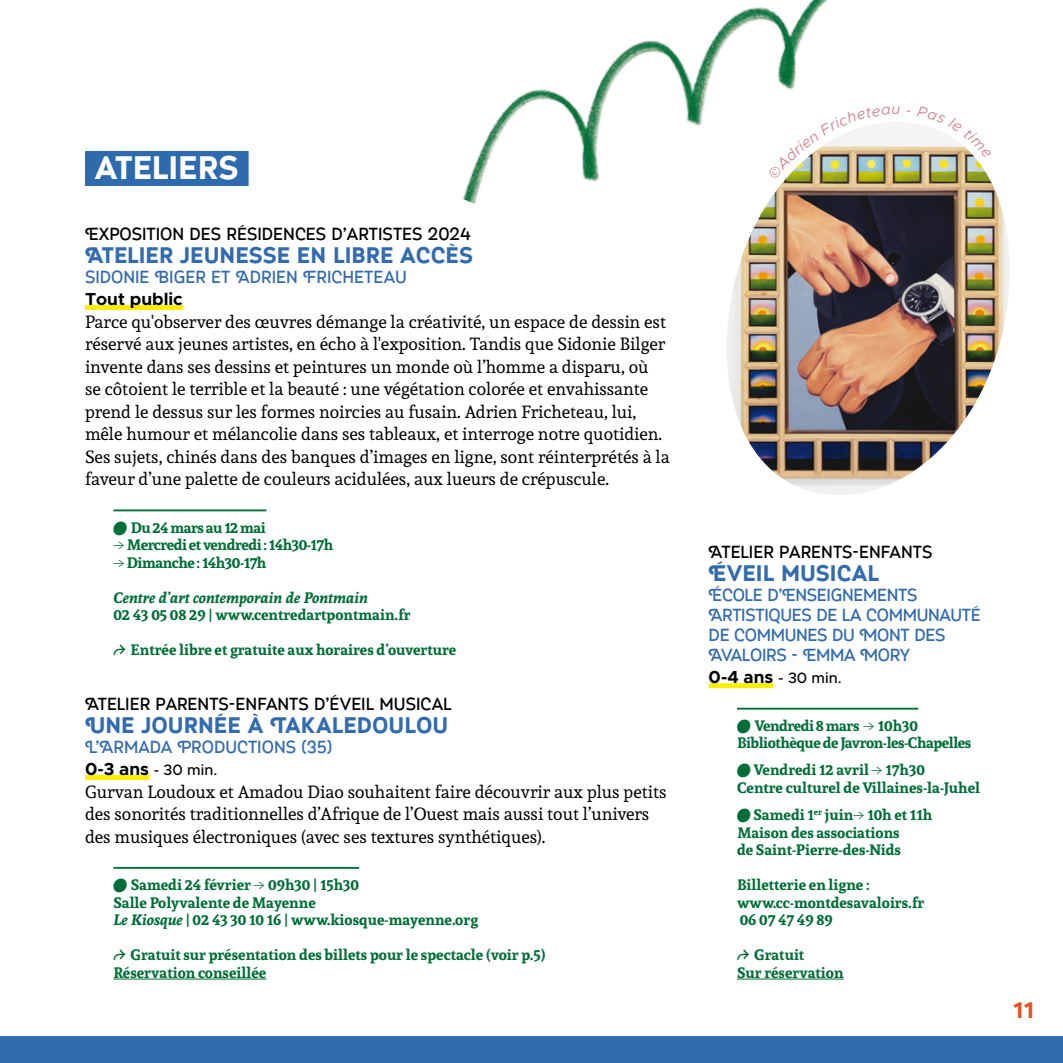
<style>
.page{position:relative;width:1063px;height:1063px;background:#fff}
.page>*{position:absolute;margin:0;border:0;box-sizing:border-box;transform-origin:0 0}
.t1{font:700 32.5px "Myra 4 F Caps";color:#fff}
.t2{font:700 22.5px "Myra 4 F Caps";color:#326bae}
.t3{font:700 22.5px "Myra 4 F Caps";color:#e8511e}
.t4{font:17.5px/22.5px "Andada";color:#000}
.t5{font:17.5px "Myra 4 F Caps";color:#000}
.t6{font:17.5px/20px "Myra 4 F Caps";letter-spacing:-.02em;color:#326bae}
.t7{font:17.5px "Myra 4 F Caps";color:#326bae}
.t8{font:700 17.5px "Metropolis";color:#000}
.t9{font:700 15px/17.5px "Andada";color:#006e36}
.t10{font:700 15px/17.5px "Andada";letter-spacing:-.03em;color:#006e36}
.t11{font:italic 700 15px "Andada";color:#006e36}
.t12{font:500 15px "Metropolis";color:#000}
.s1{font-family:"Chaumont Script";font-weight:400}
.s2{font-family:"Chronicle Text G1"}
.s3{font-weight:700;font-size:17.5px}
.s4{font-style:italic}
</style>
<div class="page">
<div style="left:0;top:1036px;width:1063px;height:27px;background:#326bae"></div>
<div style="left:85px;top:151px;width:164px;height:35px;background:#2d6aae"></div>
<div style="left:85px;top:305px;width:98px;height:5px;background:#ffed00"></div>
<hr style="left:113px;top:509px;width:153px;height:2px;background:#006e36">
<div style="left:709px;top:683px;width:64px;height:5px;background:#ffed00"></div>
<hr style="left:737px;top:708px;width:181px;height:2px;background:#006e36">
<hr style="left:737px;top:979px;width:107px;height:1px;background:#006e36">
<div style="left:85px;top:775px;width:64px;height:5px;background:#ffed00"></div>
<hr style="left:113px;top:867px;width:246px;height:2px;background:#006e36">
<hr style="left:113px;top:979px;width:153px;height:1px;background:#006e36">
<img style="left:727px;top:198px;width:282px;height:297px">
<img style="left:462px;top:0;width:404px;height:317px">
<svg style="left:750px;top:93px;width:248px;height:105px"></svg>
<h1 class="t1" style="left:95px;top:150px;width:146px">ATELIERS</h1>
<p class="t5" style="left:85px;top:225px;width:387px">EXPOSITION DES RÉSIDENCES D’ARTISTES 2024</p>
<p class="t2" style="left:85px;top:243px;width:390px">ATELIER JEUNESSE EN LIBRE ACCÈS</p>
<p class="t7" style="left:85px;top:267px;width:323px">SIDONIE BIGER ET ADRIEN FRICHETEAU</p>
<p class="t8" style="left:85px;top:288px;width:99px">Tout public</p>
<p class="t4" style="left:85px;top:310px;width:586px">Parce qu'observer des œuvres démange la créativité, un espace de dessin est réservé aux jeunes artistes, en écho à l'exposition. Tandis que Sidonie Bilger invente dans ses dessins et peintures un monde où l’homme a disparu, où<br>se côtoient le terrible et la beauté : une végétation colorée et envahissante prend le dessus sur les formes noircies au fusain. Adrien Fricheteau, lui, mêle humour et mélancolie dans ses tableaux, et interroge notre quotidien.<br>Ses sujets, chinés dans des banques d’images en ligne, sont réinterprétés à la faveur d’une palette de couleurs acidulées, aux lueurs de crépuscule.</p>
<p class="t10" style="left:113px;top:518px;width:154px"><span class="s1">●</span> Du 24 mars au 12 mai</p>
<p class="t10" style="left:113px;top:536px;width:221px"><span class="s2">•</span> Mercredi et vendredi : 14h30-17h</p>
<p class="t10" style="left:113px;top:553px;width:155px"><span class="s2">•</span> Dimanche : 14h30-17h</p>
<p class="t11" style="left:113px;top:587px;width:256px">Centre d’art contemporain de Pontmain</p>
<p class="t9" style="left:113px;top:606px;width:299px">02 43 05 08 29 | www.centredartpontmain.fr</p>
<p class="t9" style="left:113px;top:641px;width:344px"><span class="s1">↱</span> Entrée libre et gratuite aux horaires d’ouverture</p>
<p class="t5" style="left:85px;top:695px;width:368px">ATELIER PARENTS-ENFANTS D’ÉVEIL MUSICAL</p>
<p class="t2" style="left:85px;top:713px;width:365px">UNE JOURNÉE À TAKALEDOULOU</p>
<p class="t7" style="left:85px;top:737px;width:249px">L’ARMADA PRODUCTIONS (35)</p>
<p class="t12" style="left:85px;top:761px;width:134px"><span class="s3">0-3 ans</span> - 30 min.</p>
<p class="t4" style="left:85px;top:780px;width:583px">Gurvan Loudoux et Amadou Diao souhaitent faire découvrir aux plus petits des sonorités traditionnelles d’Afrique de l’Ouest mais aussi tout l’univers des musiques électroniques (avec ses textures synthétiques).</p>
<p class="t9" style="left:113px;top:876px;width:366px"><span class="s1">●</span> Samedi 24 février <span class="s2">•</span> 09h30 | 15h30<br>Salle Polyvalente de Mayenne<br><span class="s4">Le Kiosque</span> | 02 43 30 10 16 | www.kiosque-mayenne.org</p>
<p class="t9" style="left:113px;top:946px;width:434px"><span class="s1">↱</span> Gratuit sur présentation des billets pour le spectacle (voir p.5)<br>Réservation conseillée</p>
<p class="t5" style="left:709px;top:543px;width:225px">ATELIER PARENTS-ENFANTS</p>
<p class="t2" style="left:709px;top:561px;width:172px">ÉVEIL MUSICAL</p>
<p class="t6" style="left:709px;top:585px;width:274px">ÉCOLE D’ENSEIGNEMENTS<br>ARTISTIQUES DE LA COMMUNAUTÉ<br>DE COMMUNES DU MONT DES<br>AVALOIRS - EMMA MORY</p>
<p class="t12" style="left:709px;top:669px;width:135px"><span class="s3">0-4 ans</span> - 30 min.</p>
<p class="t10" style="left:737px;top:716px;width:236px"><span class="s1">●</span> Vendredi 8 mars <span class="s2">•</span> 10h30<br>Bibliothèque de Javron-les-Chapelles</p>
<p class="t9" style="left:737px;top:761px;width:245px"><span class="s1">●</span> Vendredi 12 avril <span class="s2">•</span> 17h30<br>Centre culturel de Villaines-la-Juhel</p>
<p class="t9" style="left:737px;top:806px;width:197px"><span class="s1">●</span> Samedi 1<sup>er</sup> juin<span class="s2">•</span> 10h et 11h<br>Maison des associations<br>de Saint-Pierre-des-Nids</p>
<p class="t9" style="left:737px;top:876px;width:189px">Billetterie en ligne : www.cc-montdesavaloirs.fr<br>06 07 47 49 89</p>
<p class="t9" style="left:737px;top:946px;width:108px"><span class="s1">↱</span> Gratuit<br>Sur réservation</p>
<p class="t3" style="left:1014px;top:998px;width:22px">11</p>
</div>
